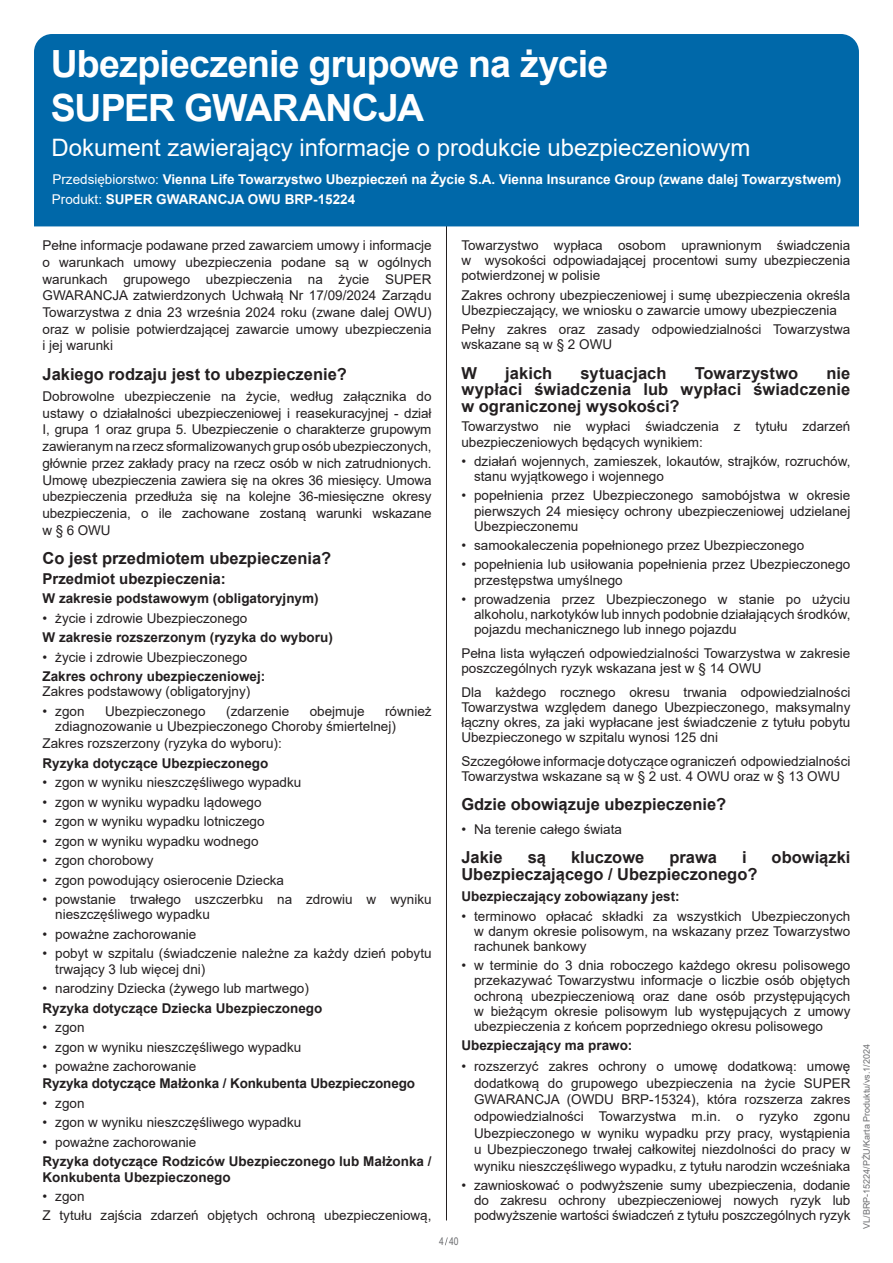
<style>
.page{position:relative;width:893px;height:1263px;background:#fff}
.page>*{position:absolute;margin:0;border:0;box-sizing:border-box;transform-origin:0 0}
.tytuł{font:700 37.5px/43.5px "Arial";letter-spacing:-.025em;color:#fff}
.tytuł-2{font:24px "Arial";color:#fff}
.tytuł-3{font:700 16.5px/16.6px "Arial";color:#231f20;text-align:justify}
.tytuł-4{font:700 15px "Arial";color:#231f20}
.tytuł-5{font:13.5px/15.1px "Arial";color:#231f20;text-align:justify}
.tytuł-6{font:700 13.5px/15.1px "Arial";color:#231f20}
.tytuł-7{font:700 13.5px "Arial";color:#fff}
.t1{font:10.5px "Arial Narrow";color:#6c6d70}
.t2{font:9px "Arial";color:#6c6d70}
.s1{font-weight:400}
</style>
<div class="page">
<hr style="left:446px;top:43px;width:1px;height:1177px;background:#231f20">
<svg style="left:445px;top:1237px;width:3px;height:8px"></svg>
<div style="left:34px;top:34px;width:825px;height:192px;background:#0068a9"></div>
<p class="tytuł" style="left:51px;top:43px;width:559px">Ubezpieczenie grupowe na życie<br>SUPER GWARANCJA</p>
<p class="tytuł-2" style="left:51px;top:131px;width:700px">Dokument zawierający informacje o produkcie ubezpieczeniowym</p>
<p class="tytuł-7" style="left:52px;top:170px;width:790px"><span class="s1">Przedsiębiorstwo:</span> Vienna Life Towarzystwo Ubezpieczeń na Życie S.A. Vienna Insurance Group (zwane dalej Towarzystwem)</p>
<p class="tytuł-7" style="left:52px;top:190px;width:305px"><span class="s1">Produkt:</span> SUPER GWARANCJA OWU BRP-15224</p>
<p class="tytuł-5" style="left:43px;top:237px;width:391px;line-height:16.6px">Pełne informacje podawane przed zawarciem umowy i informacje o warunkach umowy ubezpieczenia podane są w ogólnych warunkach grupowego ubezpieczenia na życie SUPER GWARANCJA zatwierdzonych Uchwałą Nr 17/09/2024 Zarządu Towarzystwa z dnia 23 września 2024 roku (zwane dalej OWU) oraz w polisie potwierdzającej zawarcie umowy ubezpieczenia i jej warunki</p>
<p class="tytuł-3" style="left:43px;top:366px;width:306px">Jakiego rodzaju jest to ubezpieczenie?</p>
<p class="tytuł-5" style="left:43px;top:388px;width:391px;line-height:16.8px">Dobrowolne ubezpieczenie na życie, według załącznika do ustawy o działalności ubezpieczeniowej i reasekuracyjnej - dział I, grupa 1 oraz grupa 5. Ubezpieczenie o charakterze grupowym zawieranym na rzecz sformalizowanych grup osób ubezpieczonych, głównie przez zakłady pracy na rzecz osób w nich zatrudnionych.<br>Umowę ubezpieczenia zawiera się na okres 36 miesięcy. Umowa ubezpieczenia przedłuża się na kolejne 36-miesięczne okresy ubezpieczenia, o ile zachowane zostaną warunki wskazane w § 6 OWU</p>
<p class="tytuł-3" style="left:43px;top:550px;width:290px">Co jest przedmiotem ubezpieczenia?</p>
<p class="tytuł-4" style="left:43px;top:568px;width:185px">Przedmiot ubezpieczenia:</p>
<p class="tytuł-6" style="left:43px;top:591px;width:278px">W zakresie podstawowym (obligatoryjnym)</p>
<p class="tytuł-5" style="left:43px;top:610px;width:206px">• życie i zdrowie Ubezpieczonego</p>
<p class="tytuł-6" style="left:43px;top:630px;width:292px">W zakresie rozszerzonym (ryzyka do wyboru)</p>
<p class="tytuł-5" style="left:43px;top:649px;width:206px">• życie i zdrowie Ubezpieczonego</p>
<p class="tytuł-6" style="left:43px;top:669px;width:224px">Zakres ochrony ubezpieczeniowej:</p>
<p class="tytuł-5" style="left:43px;top:684px;width:209px">Zakres podstawowy (obligatoryjny)</p>
<p class="tytuł-5" style="left:43px;top:703px;width:44px">• zgon</p>
<p class="tytuł-5" style="left:105px;top:703px;width:102px">Ubezpieczonego</p>
<p class="tytuł-5" style="left:226px;top:703px;width:65px">(zdarzenie</p>
<p class="tytuł-5" style="left:310px;top:703px;width:56px">obejmuje</p>
<p class="tytuł-5" style="left:55px;top:703px;width:378px;text-indent:330px">również zdiagnozowanie u Ubezpieczonego Choroby śmiertelnej)</p>
<p class="tytuł-5" style="left:43px;top:736px;width:241px">Zakres rozszerzony (ryzyka do wyboru):</p>
<p class="tytuł-6" style="left:43px;top:756px;width:227px">Ryzyka dotyczące Ubezpieczonego</p>
<p class="tytuł-5" style="left:43px;top:775px;width:260px">• zgon w wyniku nieszczęśliwego wypadku</p>
<p class="tytuł-5" style="left:43px;top:794px;width:221px">• zgon w wyniku wypadku lądowego</p>
<p class="tytuł-5" style="left:43px;top:814px;width:224px">• zgon w wyniku wypadku lotniczego</p>
<p class="tytuł-5" style="left:43px;top:833px;width:218px">• zgon w wyniku wypadku wodnego</p>
<p class="tytuł-5" style="left:43px;top:853px;width:113px">• zgon chorobowy</p>
<p class="tytuł-5" style="left:43px;top:872px;width:243px">• zgon powodujący osierocenie Dziecka</p>
<p class="tytuł-5" style="left:55px;top:892px;width:378px;text-indent:-13px">• powstanie trwałego uszczerbku na zdrowiu w wyniku nieszczęśliwego wypadku</p>
<p class="tytuł-5" style="left:43px;top:926px;width:155px">• poważne zachorowanie</p>
<p class="tytuł-5" style="left:55px;top:946px;width:378px;text-indent:-13px">• pobyt w szpitalu (świadczenie należne za każdy dzień pobytu trwający 3 lub więcej dni)</p>
<p class="tytuł-5" style="left:43px;top:981px;width:268px">• narodziny Dziecka (żywego lub martwego)</p>
<p class="tytuł-6" style="left:43px;top:1000px;width:281px">Ryzyka dotyczące Dziecka Ubezpieczonego</p>
<p class="tytuł-5" style="left:43px;top:1020px;width:44px">• zgon</p>
<p class="tytuł-5" style="left:43px;top:1039px;width:260px">• zgon w wyniku nieszczęśliwego wypadku</p>
<p class="tytuł-5" style="left:43px;top:1058px;width:155px">• poważne zachorowanie</p>
<p class="tytuł-6" style="left:43px;top:1076px;width:374px">Ryzyka dotyczące Małżonka / Konkubenta Ubezpieczonego</p>
<p class="tytuł-5" style="left:43px;top:1095px;width:44px">• zgon</p>
<p class="tytuł-5" style="left:43px;top:1115px;width:260px">• zgon w wyniku nieszczęśliwego wypadku</p>
<p class="tytuł-5" style="left:43px;top:1134px;width:155px">• poważne zachorowanie</p>
<p class="tytuł-6" style="left:43px;top:1154px;width:391px">Ryzyka dotyczące Rodziców Ubezpieczonego lub Małżonka /<br>Konkubenta Ubezpieczonego</p>
<p class="tytuł-5" style="left:43px;top:1188px;width:44px">• zgon</p>
<p class="tytuł-5" style="left:43px;top:1208px;width:391px">Z tytułu zajścia zdarzeń objętych ochroną ubezpieczeniową,</p>
<p class="tytuł-5" style="left:461px;top:238px;width:391px">Towarzystwo wypłaca osobom uprawnionym świadczenia w wysokości odpowiadającej procentowi sumy ubezpieczenia potwierdzonej w polisie</p>
<p class="tytuł-5" style="left:461px;top:287px;width:391px">Zakres ochrony ubezpieczeniowej i sumę ubezpieczenia określa<br>Ubezpieczający, we wniosku o zawarcie umowy ubezpieczenia</p>
<p class="tytuł-5" style="left:461px;top:322px;width:391px">Pełny zakres oraz zasady odpowiedzialności Towarzystwa wskazane są w § 2 OWU</p>
<p class="tytuł-3" style="left:461px;top:365px;width:17px">W</p>
<p class="tytuł-3" style="left:505px;top:365px;width:49px">jakich</p>
<p class="tytuł-3" style="left:581px;top:365px;width:87px">sytuacjach</p>
<p class="tytuł-3" style="left:695px;top:365px;width:105px">Towarzystwo</p>
<p class="tytuł-3" style="left:461px;top:365px;width:391px;text-indent:365px">nie wypłaci świadczenia lub wypłaci świadczenie w ograniczonej wysokości?</p>
<p class="tytuł-5" style="left:461px;top:419px;width:391px">Towarzystwo nie wypłaci świadczenia z tytułu zdarzeń ubezpieczeniowych będących wynikiem:</p>
<p class="tytuł-5" style="left:474px;top:453px;width:378px;text-indent:-13px">• działań wojennych, zamieszek, lokautów, strajków, rozruchów, stanu wyjątkowego i wojennego</p>
<p class="tytuł-5" style="left:474px;top:488px;width:378px;text-indent:-13px">• popełnienia przez Ubezpieczonego samobójstwa w okresie pierwszych 24 miesięcy ochrony ubezpieczeniowej udzielanej Ubezpieczonemu</p>
<p class="tytuł-5" style="left:461px;top:538px;width:344px">• samookaleczenia popełnionego przez Ubezpieczonego</p>
<p class="tytuł-5" style="left:474px;top:557px;width:378px;text-indent:-13px">• popełnienia lub usiłowania popełnienia przez Ubezpieczonego przestępstwa umyślnego</p>
<p class="tytuł-5" style="left:474px;top:591px;width:378px;text-indent:-13px">• prowadzenia przez Ubezpieczonego w stanie po użyciu alkoholu, narkotyków lub innych podobnie działających środków, pojazdu mechanicznego lub innego pojazdu</p>
<p class="tytuł-5" style="left:461px;top:645px;width:391px">Pełna lista wyłączeń odpowiedzialności Towarzystwa w zakresie poszczególnych ryzyk wskazana jest w § 14 OWU</p>
<p class="tytuł-5" style="left:461px;top:684px;width:391px">Dla każdego rocznego okresu trwania odpowiedzialności Towarzystwa względem danego Ubezpieczonego, maksymalny łączny okres, za jaki wypłacane jest świadczenie z tytułu pobytu Ubezpieczonego w szpitalu wynosi 125 dni</p>
<p class="tytuł-5" style="left:461px;top:753px;width:391px">Szczegółowe informacje dotyczące ograniczeń odpowiedzialności<br>Towarzystwa wskazane są w § 2 ust. 4 OWU oraz w § 13 OWU</p>
<p class="tytuł-3" style="left:461px;top:796px;width:266px">Gdzie obowiązuje ubezpieczenie?</p>
<p class="tytuł-5" style="left:461px;top:821px;width:162px">• Na terenie całego świata</p>
<p class="tytuł-3" style="left:461px;top:849px;width:43px">Jakie</p>
<p class="tytuł-3" style="left:528px;top:849px;width:20px">są</p>
<p class="tytuł-3" style="left:571px;top:849px;width:75px">kluczowe</p>
<p class="tytuł-3" style="left:669px;top:849px;width:49px">prawa</p>
<p class="tytuł-3" style="left:742px;top:849px;width:6px">i</p>
<p class="tytuł-3" style="left:772px;top:849px;width:80px">obowiązki</p>
<p class="tytuł-3" style="left:461px;top:866px;width:298px">Ubezpieczającego / Ubezpieczonego?</p>
<p class="tytuł-6" style="left:461px;top:889px;width:220px">Ubezpieczający zobowiązany jest:</p>
<p class="tytuł-5" style="left:474px;top:908px;width:378px;text-indent:-13px">• terminowo opłacać składki za wszystkich Ubezpieczonych w danym okresie polisowym, na wskazany przez Towarzystwo rachunek bankowy</p>
<p class="tytuł-5" style="left:474px;top:958px;width:378px;text-indent:-13px">• w terminie do 3 dnia roboczego każdego okresu polisowego przekazywać Towarzystwu informacje o liczbie osób objętych ochroną ubezpieczeniową oraz dane osób przystępujących w bieżącym okresie polisowym lub występujących z umowy ubezpieczenia z końcem poprzedniego okresu polisowego</p>
<p class="tytuł-6" style="left:461px;top:1038px;width:173px">Ubezpieczający ma prawo:</p>
<p class="tytuł-5" style="left:474px;top:1058px;width:378px;line-height:16.6px;text-indent:-13px">• rozszerzyć zakres ochrony o umowę dodatkową: umowę dodatkową do grupowego ubezpieczenia na życie SUPER GWARANCJA (OWDU BRP-15324), która rozszerza zakres odpowiedzialności Towarzystwa m.in. o ryzyko zgonu Ubezpieczonego w wyniku wypadku przy pracy, wystąpienia u Ubezpieczonego trwałej całkowitej niezdolności do pracy w wyniku nieszczęśliwego wypadku, z tytułu narodzin wcześniaka</p>
<p class="tytuł-5" style="left:474px;top:1178px;width:378px;text-indent:-13px">• zawnioskować o podwyższenie sumy ubezpieczenia, dodanie do zakresu ochrony ubezpieczeniowej nowych ryzyk lub podwyższenie wartości świadczeń z tytułu poszczególnych ryzyk</p>
<p class="t1" style="left:439px;top:1234px;width:21px">4 40</p>
<p class="t2" style="left:860px;top:1229px;width:186px;rotate:-90deg">VL/BRP-15224/PŻU/Karta Produktu/vs.1/2024</p>
</div>
